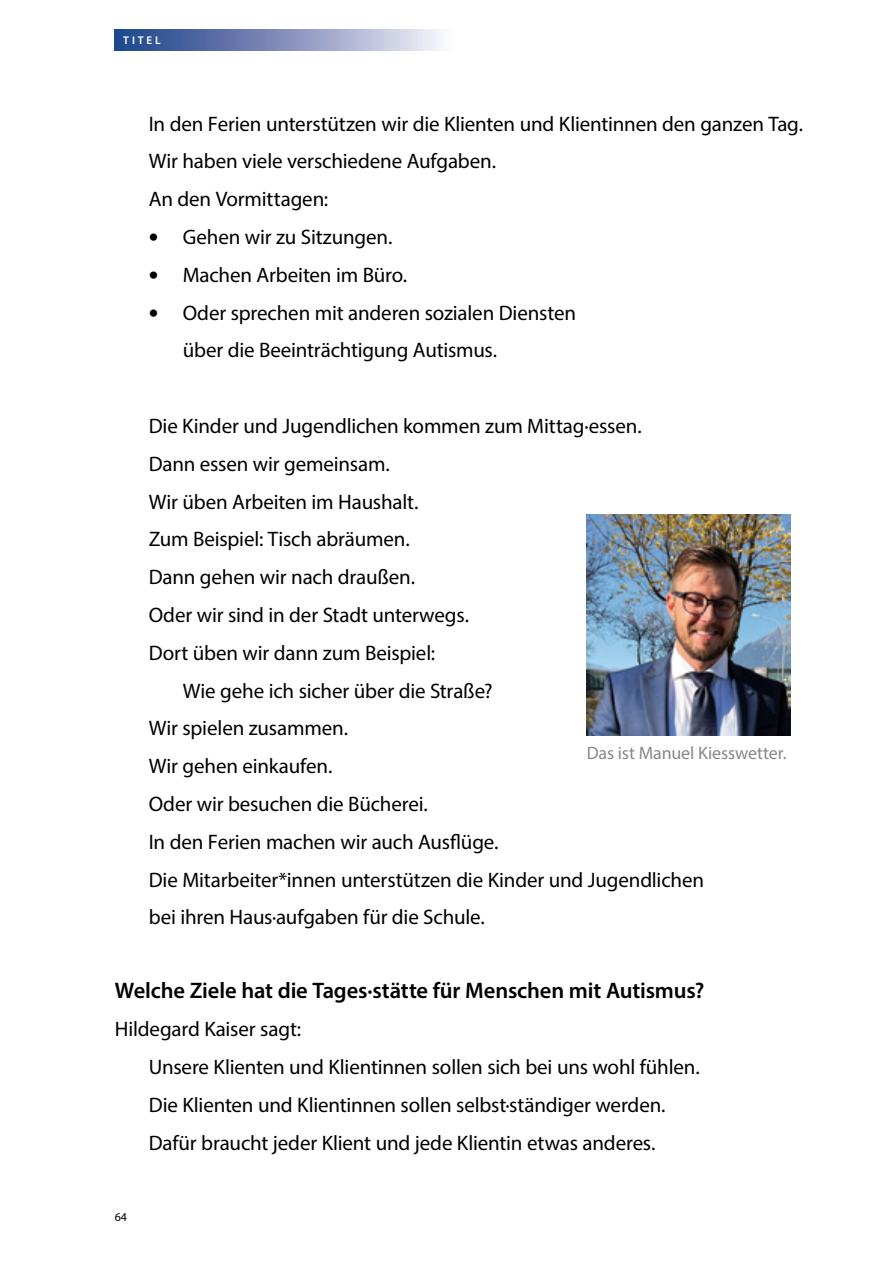
<style>
.page{position:relative;width:893px;height:1263px;background:#fff}
.page>*{position:absolute;margin:0;border:0;box-sizing:border-box;transform-origin:0 0}
.t1{font:600 22.5px "Myriad Pro";letter-spacing:-.01em;color:#000}
.t2{font:21px/37.8px "Myriad Pro";letter-spacing:-.01em;color:#000}
.t3{font:18px "Myriad Pro";letter-spacing:-.005em;color:#87888a}
.t4{font:12px "Myriad Pro";color:#000}
.t5{font:600 11.25px "Myriad Pro";letter-spacing:.25em;color:#fff}
.s1{font-family:"Tahoma"}
</style>
<div class="page">
<div style="left:115px;top:30px;width:340px;height:20px;background:linear-gradient(to right,#173a85,#f9f2fa)"></div>
<img style="left:587px;top:514px;width:203px;height:221px">
<p class="t5" style="left:123px;top:33px;width:39px">TITEL</p>
<p class="t2" style="left:149px;top:104px;width:656px">In den Ferien unterstützen wir die Klienten und Klientinnen den ganzen Tag.<br>Wir haben viele verschiedene Aufgaben.<br>An den Vormittagen:</p>
<p class="t2" style="left:149px;top:218px;width:245px"><span class="s1">•</span> Gehen wir zu Sitzungen.</p>
<p class="t2" style="left:149px;top:255px;width:260px"><span class="s1">•</span> Machen Arbeiten im Büro.</p>
<p class="t2" style="left:183px;top:293px;width:395px;text-indent:-34px"><span class="s1">•</span> Oder sprechen mit anderen sozialen Diensten über die Beeinträchtigung Autismus.</p>
<p class="t2" style="left:149px;top:407px;width:495px">Die Kinder und Jugendlichen kommen zum Mittag·essen.</p>
<p class="t2" style="left:149px;top:444px;width:243px">Dann essen wir gemeinsam.</p>
<p class="t2" style="left:149px;top:482px;width:271px">Wir üben Arbeiten im Haushalt.</p>
<p class="t2" style="left:149px;top:520px;width:263px">Zum Beispiel: Tisch abräumen.</p>
<p class="t2" style="left:149px;top:558px;width:268px">Dann gehen wir nach draußen.</p>
<p class="t2" style="left:149px;top:596px;width:322px">Oder wir sind in der Stadt unterwegs.</p>
<p class="t2" style="left:149px;top:633px;width:288px">Dort üben wir dann zum Beispiel:</p>
<p class="t2" style="left:183px;top:671px;width:311px">Wie gehe ich sicher über die Straße?</p>
<p class="t2" style="left:149px;top:709px;width:201px">Wir spielen zusammen.</p>
<p class="t2" style="left:149px;top:747px;width:185px">Wir gehen einkaufen.</p>
<p class="t2" style="left:149px;top:785px;width:281px">Oder wir besuchen die Bücherei.</p>
<p class="t2" style="left:149px;top:822px;width:351px">In den Ferien machen wir auch Ausflüge.</p>
<p class="t2" style="left:149px;top:860px;width:557px">Die Mitarbeiter*innen unterstützen die Kinder und Jugendlichen</p>
<p class="t2" style="left:149px;top:898px;width:337px">bei ihren Haus·aufgaben für die Schule.</p>
<p class="t3" style="left:587px;top:742px;width:201px">Das ist Manuel Kiesswetter.</p>
<p class="t1" style="left:115px;top:976px;width:591px">Welche Ziele hat die Tages·stätte für Menschen mit Autismus?</p>
<p class="t2" style="left:149px;top:1010px;width:552px;text-indent:-34px">Hildegard Kaiser sagt:<br>Unsere Klienten und Klientinnen sollen sich bei uns wohl fühlen.<br>Die Klienten und Klientinnen sollen selbst·ständiger werden.<br>Dafür braucht jeder Klient und jede Klientin etwas anderes.</p>
<p class="t4" style="left:115px;top:1209px;width:14px">64</p>
</div>
